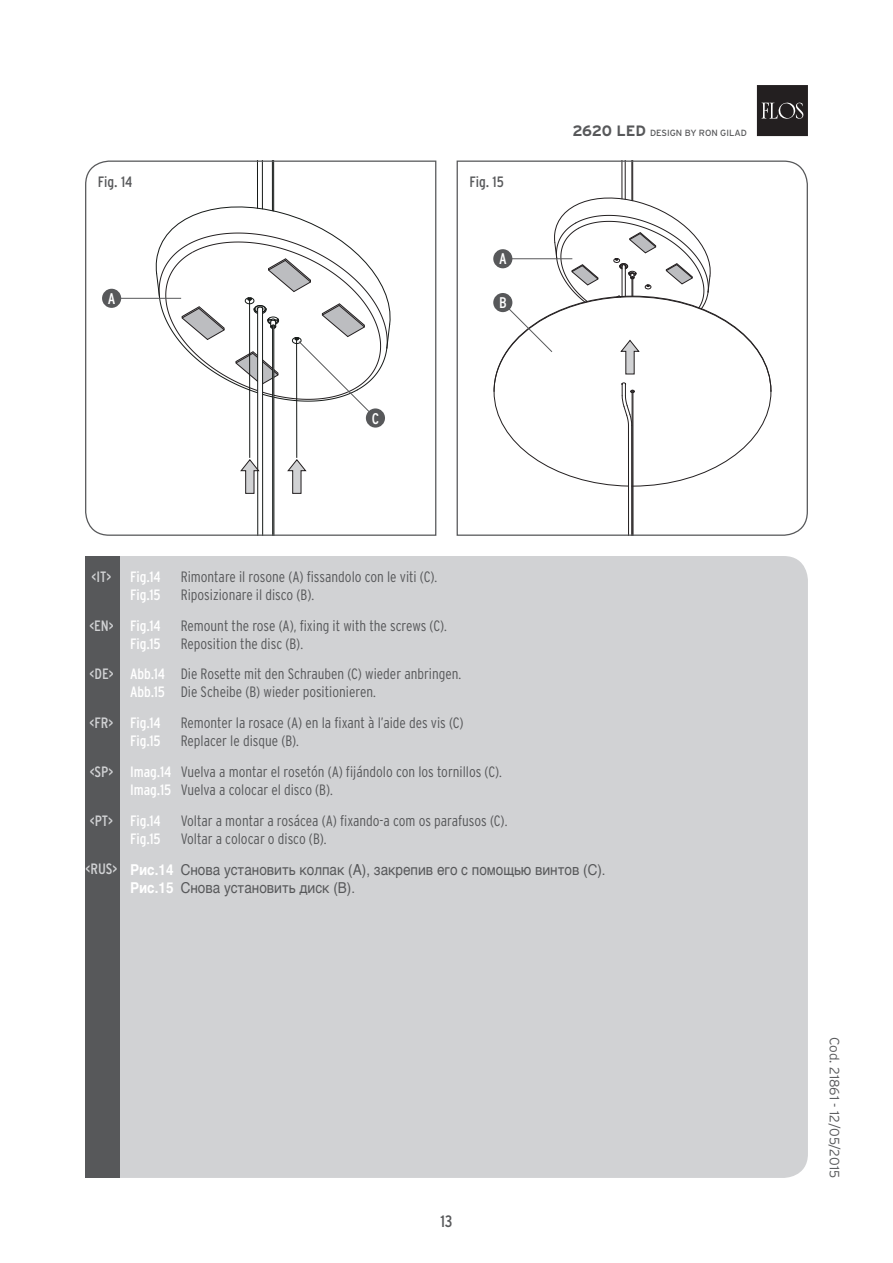
<style>
.page{position:relative;width:893px;height:1263px;background:#fff}
.page>*{position:absolute;margin:0;border:0;box-sizing:border-box;transform-origin:0 0}
.t1{font:condensed 16.5px "Interstate";color:#57585a}
.t2{font:condensed 15.45px "Interstate";color:#fff}
.t3{font:300 condensed 15px/30.8px "Interstate";color:#57585a}
.t4{font:15px/18px "Helvetica";color:#57585a;scale:.9 1}
.t5{font:condensed 15px "Interstate";color:#fff}
.t6{font:condensed 15px "Interstate";color:#57585a}
.t7{font:300 13.5px "Interstate";color:#57585a}
.t8{font:9px "Interstate";color:#57585a}
.s1{color:#d1d2d4}
.s2{font-weight:400;color:#d1d2d4}
.s3{font-weight:400;color:#fff}
.s4{font-weight:700;font-size:15px}
.s5{font-family:"Interstate";font-stretch:condensed;color:#d1d2d4}
.s6{font-weight:700;color:#fff}
</style>
<div class="page">
<div style="left:757px;top:85px;width:51px;height:51px;background:#231f20"></div>
<svg style="left:761px;top:102px;width:42px;height:17px"></svg>
<svg style="left:85px;top:160px;width:352px;height:376px"></svg>
<svg style="left:456px;top:160px;width:352px;height:376px"></svg>
<div style="left:119px;top:556px;width:689px;height:622px;background:#d1d2d4"></div>
<div style="left:85px;top:556px;width:34px;height:622px;background:#57585a"></div>
<hr style="left:111px;top:298px;width:70px;height:1px;background:#57585a">
<div style="left:102px;top:289px;width:19px;height:19px;background:#57585a;border-radius:50%"></div>
<svg style="left:493px;top:189px;width:279px;height:298px"></svg>
<div style="left:493px;top:293px;width:19px;height:19px;background:#57585a;border-radius:50%"></div>
<svg style="left:155px;top:161px;width:240px;height:375px"></svg>
<div style="left:366px;top:408px;width:19px;height:20px;background:#57585a;border-radius:50%"></div>
<p class="t6" style="left:98px;top:173px;width:36px">Fig. 14</p>
<p class="t6" style="left:469px;top:173px;width:36px">Fig. 15</p>
<p class="t2" style="left:108px;top:290px;width:9px">A</p>
<p class="t2" style="left:372px;top:410px;width:9px">C</p>
<p class="t2" style="left:499px;top:250px;width:9px">A</p>
<p class="t2" style="left:499px;top:294px;width:9px">B</p>
<p class="t5" style="left:92px;top:568px;width:71px"><span class="s1">&lt;IT&gt;</span> Fig.14</p>
<p class="t3" style="left:181px;top:561px;width:258px">Rimontare il rosone (A) fissandolo con le viti (C).</p>
<p class="t5" style="left:130px;top:586px;width:32px">Fig.15</p>
<p class="t3" style="left:181px;top:579px;width:135px">Riposizionare il disco (B).</p>
<p class="t5" style="left:89px;top:617px;width:73px"><span class="s1">&lt;EN&gt;</span> Fig.14</p>
<p class="t3" style="left:181px;top:610px;width:268px">Remount the rose (A), fixing it with the screws (C).</p>
<p class="t5" style="left:130px;top:635px;width:32px">Fig.15</p>
<p class="t3" style="left:90px;top:628px;width:373px;text-indent:91px">Reposition the disc (B).<br><span class="s2">&lt;DE&gt;</span> <span class="s3">Abb.14</span> Die Rosette mit den Schrauben (C) wieder anbringen.</p>
<p class="t3" style="left:90px;top:677px;width:288px;text-indent:40px"><span class="s3">Abb.15</span> Die Scheibe (B) wieder positionieren. <span class="s2">&lt;FR&gt;</span> <span class="s3">Fig.14</span></p>
<p class="t3" style="left:181px;top:707px;width:284px">Remonter la rosace (A) en la fixant à l’aide des vis (C)</p>
<p class="t3" style="left:90px;top:725px;width:414px;text-indent:91px">Replacer le disque (B).<br><span class="s2">&lt;SP&gt;</span> <span class="s3">Imag.14</span> Vuelva a montar el rosetón (A) fijándolo con los tornillos (C).</p>
<p class="t3" style="left:90px;top:774px;width:244px;text-indent:40px"><span class="s3">Imag.15</span> Vuelva a colocar el disco (B). <span class="s2">&lt;PT&gt;</span> <span class="s3">Fig.14</span></p>
<p class="t5" style="left:130px;top:732px;width:32px">Fig.15</p>
<p class="t3" style="left:181px;top:805px;width:328px">Voltar a montar a rosácea (A) fixando-a com os parafusos (C).</p>
<p class="t8" style="left:573px;top:128px;width:176px"><span class="s4">2620 LED</span> DESIGN BY RON GILAD</p>
<p class="t5" style="left:130px;top:830px;width:32px">Fig.15</p>
<p class="t3" style="left:181px;top:823px;width:147px">Voltar a colocar o disco (B).</p>
<p class="t4" style="left:130px;top:861px;width:530px;text-indent:-44px"><span class="s5">&lt;RUS&gt;</span> <span class="s6">Рис.14</span> Снова установить колпак (А), закрепив его с помощью винтов (С).<br><span class="s6">Рис.15</span> Снова установить диск (B).</p>
<p class="t1" style="left:440px;top:1212px;width:14px">13</p>
<p class="t7" style="left:842px;top:1037px;width:143px;rotate:90deg">Cod. 21861 - 12/05/2015</p>
</div>
